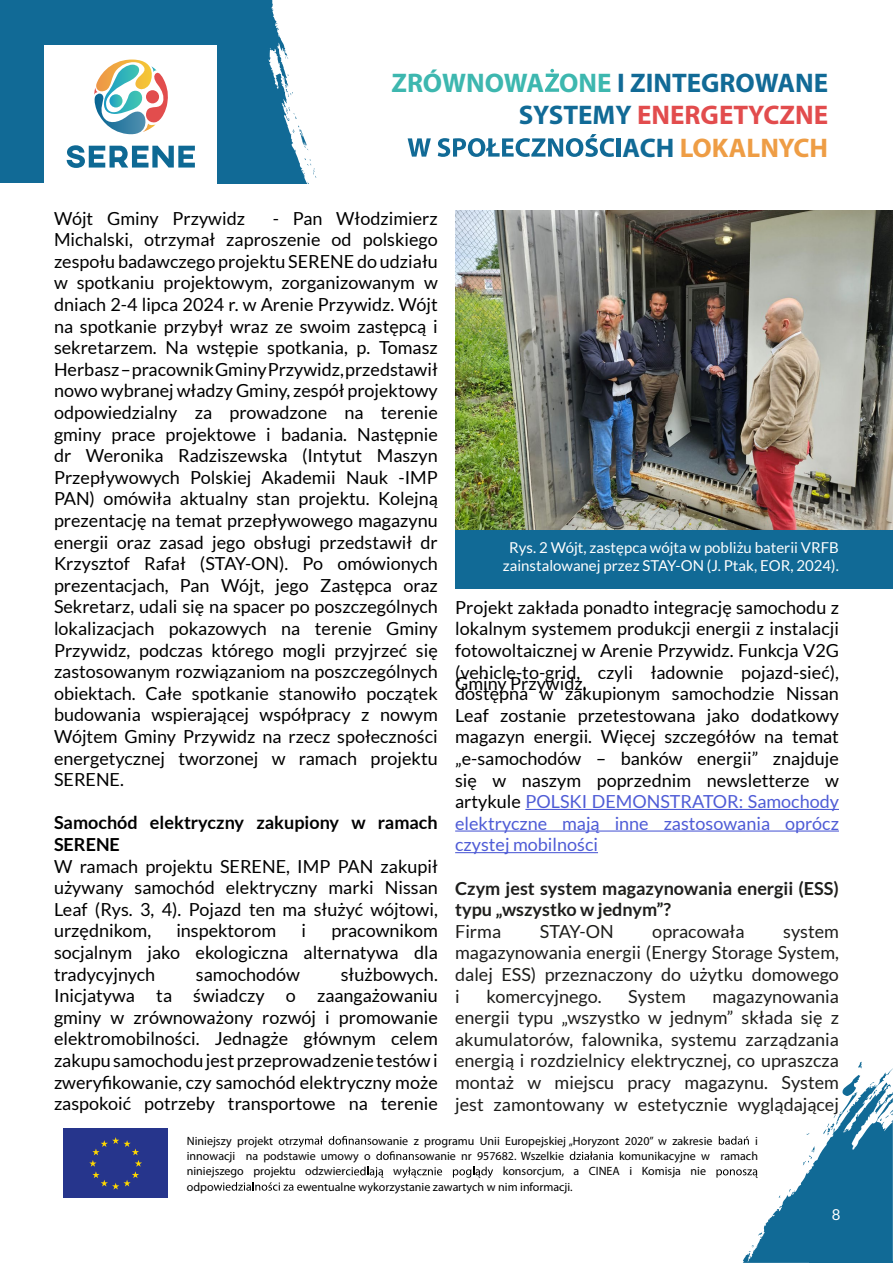
<style>
.page{position:relative;width:893px;height:1263px;background:#fff}
.page>*{position:absolute;margin:0;border:0;box-sizing:border-box;transform-origin:0 0}
.t1{font:700 27px/32.4px "Myriad Pro";color:#116a96;text-align:right}
.t2{font:18px/21.6px "Lato";color:#000;text-align:justify}
.t3{font:18px/21.6px "Lato";color:#1e1e1c;text-align:justify}
.t4{font:700 18px/21.6px "Lato";color:#1e1e1c}
.t5{font:700 18px/21.6px "Lato";color:#000}
.t6{font:15px/18px "Lato";color:#fff;text-align:center}
.t7{font:12px "Myriad Pro";color:#000}
.s1{color:#3db7af}
.s2{color:#e24c4d}
.s3{color:#ee9d45}
.s4{color:#4f5cd6}
</style>
<div class="page">
<div style="left:63px;top:1128px;width:105px;height:70px;background:#26358c"></div>
<svg style="left:89px;top:1137px;width:53px;height:52px"></svg>
<svg style="left:299px;top:1136px;width:24px;height:11px"></svg>
<svg style="left:329px;top:1136px;width:42px;height:9px"></svg>
<svg style="left:376px;top:1151px;width:43px;height:9px"></svg>
<svg style="left:570px;top:1151px;width:43px;height:9px"></svg>
<svg style="left:346px;top:1167px;width:37px;height:11px"></svg>
<svg style="left:402px;top:1167px;width:40px;height:11px"></svg>
<svg style="left:453px;top:1167px;width:40px;height:11px"></svg>
<svg style="left:214px;top:1182px;width:88px;height:9px"></svg>
<svg style="left:716px;top:1061px;width:177px;height:202px"></svg>
<hr style="left:809px;top:1261px;width:84px;height:2px;background:#116a96">
<svg style="left:195px;top:0;width:122px;height:184px;fill:#116a96"></svg>
<div style="left:0;top:0;width:192px;height:183px;background:#116a96"></div>
<div style="left:45px;top:45px;width:172px;height:139px;background:#fff"></div>
<svg style="left:67px;top:0;width:128px;height:168px"></svg>
<svg style="left:545px;top:69px;width:14px;height:23px"></svg>
<svg style="left:408px;top:138px;width:23px;height:19px"></svg>
<svg style="left:438px;top:134px;width:176px;height:23px"></svg>
<hr style="left:617px;top:138px;width:4px;height:19px;background:#116a96">
<img style="left:455px;top:210px;width:438px;height:320px">
<div style="left:455px;top:530px;width:438px;height:59px;background:#116a96"></div>
<hr style="left:525px;top:809px;width:314px;height:1px;background:#4f5cd6">
<hr style="left:455px;top:830px;width:384px;height:1px;background:#4f5cd6">
<hr style="left:455px;top:852px;width:143px;height:1px;background:#4f5cd6">
<h1 class="t1" style="left:391px;top:67px;width:438px"><span class="s1">ZRÓWNOWA ONE</span> I ZINTEGROWANE<br>SYSTEMY <span class="s2">ENERGETYCZNE<br></span>ACH <span class="s3">LOKALNYCH</span></h1>
<p class="t2" style="left:54px;top:207px;width:193px">Wójt Gminy Przywidz</p>
<p class="t2" style="left:54px;top:207px;width:385px;text-indent:219px">- Pan Włodzimierz Michalski, otrzymał zaproszenie od polskiego zespołu badawczego projektu SERENE do udziału w spotkaniu projektowym, zorganizowanym w dniach 2-4 lipca 2024 r. w Arenie Przywidz. Wójt na spotkanie przybył wraz ze swoim zastępcą i sekretarzem. Na wstępie spotkania, p. Tomasz Herbasz – pracownik Gminy Przywidz, przedstawił nowo wybranej władzy Gminy, zespół projektowy odpowiedzialny za prowadzone na terenie gminy prace projektowe i badania. Następnie dr Weronika Radziszewska (Intytut Maszyn Przepływowych Polskiej Akademii Nauk -IMP PAN) omówiła aktualny stan projektu. Kolejną prezentację na temat przepływowego magazynu energii oraz zasad jego obsługi przedstawił dr Krzysztof Rafał (STAY-ON). Po omówionych prezentacjach, Pan Wójt, jego Zastępca oraz Sekretarz, udali się na spacer po poszczególnych lokalizacjach pokazowych na terenie Gminy Przywidz, podczas którego mogli przyjrzeć się zastosowanym rozwiązaniom na poszczególnych obiektach. Całe spotkanie stanowiło początek budowania wspierającej współpracy z nowym Wójtem Gminy Przywidz na rzecz społeczności energetycznej tworzonej w ramach projektu SERENE.</p>
<p class="t5" style="left:54px;top:812px;width:385px">Samochód elektryczny zakupiony w ramach<br>SERENE</p>
<p class="t2" style="left:54px;top:855px;width:385px">W ramach projektu SERENE, IMP PAN zakupił używany samochód elektryczny marki Nissan Leaf (Rys. 3, 4). Pojazd ten ma służyć wójtowi, urzędnikom,</p>
<p class="t2" style="left:54px;top:920px;width:385px;text-indent:277px">pracownikom socjalnym jako ekologiczna alternatywa dla tradycyjnych</p>
<p class="t2" style="left:176px;top:920px;width:101px">inspektorom</p>
<p class="t2" style="left:302px;top:920px;width:6px">i</p>
<p class="t2" style="left:54px;top:963px;width:385px;text-indent:287px">służbowych.<br>Inicjatywa ta świadczy o zaangażowaniu gminy w zrównoważony rozwój i promowanie elektromobilności. Jednagże głównym celem zakupu samochodu jest przeprowadzenie testów i zweryfikowanie, czy samochód elektryczny może zaspokoić potrzeby transportowe na terenie</p>
<p class="t2" style="left:196px;top:963px;width:106px">samochodów</p>
<p class="t6" style="left:503px;top:538px;width:338px">Rys. 2 Wójt, zastępca wójta w pobliżu baterii VRFB zainstalowanej przez STAY-ON (J. Ptak, EOR, 2024).</p>
<p class="t2" style="left:455px;top:596px;width:385px">Projekt zakłada ponadto integrację samochodu z lokalnym systemem produkcji energii z instalacji fotowoltaicznej w Arenie Przywidz. Funkcja V2G (vehicle-to-grid, czyli ładownie pojazd-sieć), dostępna w zakupionym samochodzie Nissan Leaf zostanie przetestowana jako dodatkowy magazyn energii. Więcej szczegółów na temat „e-samochodów – banków energii” znajduje się w naszym poprzednim newsletterze w artykule <span class="s4">POLSKI DEMONSTRATOR: Samochody elektryczne mają inne zastosowania oprócz czystej mobilności</span></p>
<p class="t4" style="left:455px;top:877px;width:385px">Czym jest system magazynowania energii (ESS) typu „wszystko w jednym”?</p>
<p class="t3" style="left:455px;top:920px;width:47px">Firma</p>
<p class="t3" style="left:540px;top:920px;width:75px">STAY-ON</p>
<p class="t3" style="left:652px;top:920px;width:94px">opracowała</p>
<p class="t2" style="left:455px;top:673px;width:133px">Gminy Przywidz.</p>
<p class="t3" style="left:455px;top:920px;width:385px;text-indent:328px">system magazynowania energii (Energy Storage System, dalej ESS) przeznaczony do użytku domowego i</p>
<p class="t3" style="left:486px;top:985px;width:117px">komercyjnego.</p>
<p class="t3" style="left:628px;top:985px;width:59px">System</p>
<p class="t3" style="left:455px;top:985px;width:385px;text-indent:257px">magazynowania energii typu „wszystko w jednym” składa się z akumulatorów, falownika, systemu zarządzania energią i rozdzielnicy elektrycznej, co upraszcza montaż w miejscu pracy magazynu. System jest zamontowany w estetycznie wyglądającej</p>
<p class="t7" style="left:187px;top:1134px;width:113px">Niniejszy projekt otrz</p>
<p class="t7" style="left:372px;top:1134px;width:342px">owanie z programu Unii Europejskiej „Horyzont 2020” w zakresie</p>
<p class="t7" style="left:755px;top:1134px;width:4px">i</p>
<p class="t7" style="left:187px;top:1149px;width:185px">innowacji na podstawie umowy o</p>
<p class="t7" style="left:419px;top:1149px;width:146px">owanie nr 957682. Wszelkie</p>
<p class="t7" style="left:619px;top:1149px;width:140px">komunikacyjne w ramach</p>
<p class="t7" style="left:187px;top:1165px;width:160px">niniejszego projektu odzwier</p>
<p class="t7" style="left:393px;top:1165px;width:10px">w</p>
<p class="t7" style="left:503px;top:1165px;width:205px">konsorcjum, a CINEA i Komisja nie</p>
<p class="t7" style="left:187px;top:1180px;width:28px">odpo</p>
<p class="t7" style="left:303px;top:1180px;width:272px">wentualne wykorzystanie zawartych w nim informacji.</p>
<p class="t6" style="left:832px;top:1205px;width:10px">8</p>
</div>
